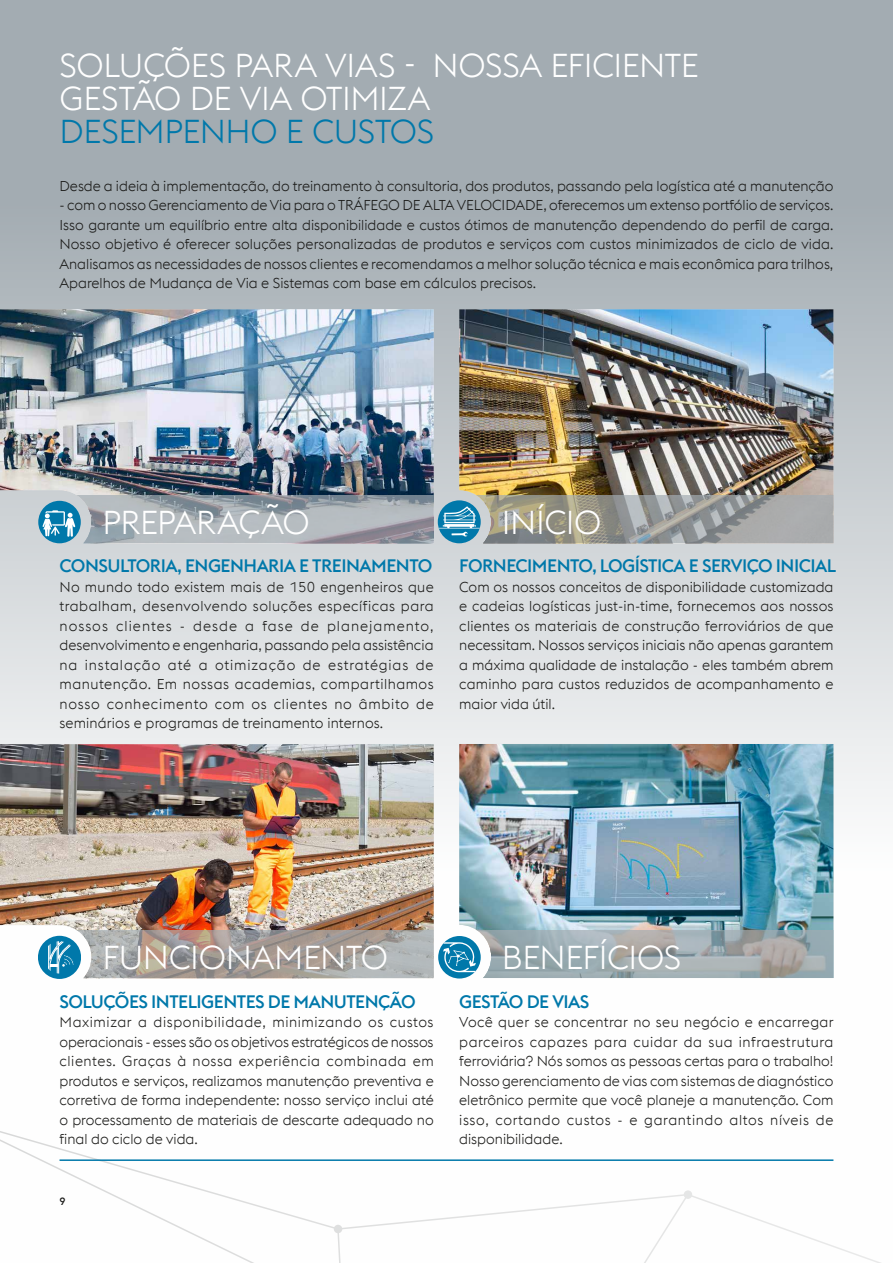
<style>
.page{position:relative;width:893px;height:1263px;background:#fff}
.page>*{position:absolute;margin:0;border:0;box-sizing:border-box;transform-origin:0 0}
.t1{font:300 33px/33px "voestalpine";letter-spacing:-.01em;color:#fff}
.t2{font:300 33px "voestalpine";letter-spacing:-.015em;color:#0078aa}
.t3{font:500 18px "voestalpine";letter-spacing:-.03em;color:#0078aa}
.t4{font:300 14.25px/19.5px "voestalpine";color:#1a1a18;text-align:justify}
.t5{font:500 10.5px "voestalpine";color:#1a1a18}
</style>
<div class="page">
<div style="left:0;top:0;width:893px;height:1263px;background:linear-gradient(to bottom,#99a3a9,#fff)"></div>
<img style="left:459px;top:744px;width:374px;height:186px">
<svg style="left:459px;top:930px;width:374px;height:48px;background:#a3adb0"></svg>
<img style="left:0;top:744px;width:434px;height:186px">
<svg style="left:0;top:930px;width:434px;height:48px;background:#b2adaa"></svg>
<img style="left:0;top:309px;width:434px;height:186px">
<svg style="left:0;top:495px;width:434px;height:48px;background:#a9b0b6"></svg>
<img style="left:459px;top:309px;width:374px;height:186px">
<svg style="left:459px;top:495px;width:374px;height:48px;background:#9d9e99"></svg>
<div style="left:438px;top:500px;width:43px;height:43px;background:#0078aa;border-radius:50%"></div>
<svg style="left:439px;top:506px;width:41px;height:31px"></svg>
<div style="left:438px;top:936px;width:43px;height:42px;background:#0078aa;border-radius:50%"></div>
<svg style="left:443px;top:942px;width:33px;height:30px"></svg>
<div style="left:38px;top:501px;width:43px;height:42px;background:#0078aa;border-radius:50%"></div>
<svg style="left:42px;top:510px;width:33px;height:27px"></svg>
<div style="left:38px;top:936px;width:43px;height:42px;background:#0078aa;border-radius:50%"></div>
<svg style="left:41px;top:939px;width:37px;height:37px"></svg>
<svg style="left:0;top:1118px;width:348px;height:145px"></svg>
<div style="left:334px;top:1225px;width:8px;height:8px;background:#dedfdf;border-radius:50%"></div>
<div style="left:684px;top:1190px;width:8px;height:9px;background:#e5e6e6;border-radius:50%"></div>
<svg style="left:336px;top:1192px;width:557px;height:71px"></svg>
<hr style="left:60px;top:1159px;width:773px;height:2px;background:#0078aa">
<h1 class="t1" style="left:60px;top:49px;width:641px">SOLUÇÕES PARA VIAS - NOSSA EFICIENTE<br>GESTÃO DE VIA OTIMIZA</h1>
<h1 class="t2" style="left:60px;top:113px;width:376px">DESEMPENHO E CUSTOS</h1>
<p class="t4" style="left:60px;top:176px;width:775px">Desde a ideia à implementação, do treinamento à consultoria, dos produtos, passando pela logística até a manutenção</p>
<p class="t4" style="left:60px;top:195px;width:775px">- com o nosso Gerenciamento de Via para o TRÁFEGO DE ALTA VELOCIDADE, oferecemos um extenso portfólio de serviços.<br>Isso garante um equilíbrio entre alta disponibilidade e custos ótimos de manutenção dependendo do perfil de carga.<br>Nosso objetivo é oferecer soluções personalizadas de produtos e serviços com custos minimizados de ciclo de vida.<br>Analisamos as necessidades de nossos clientes e recomendamos a melhor solução técnica e mais econômica para trilhos, Aparelhos de Mudança de Via e Sistemas com base em cálculos precisos.</p>
<h1 class="t1" style="left:102px;top:505px;width:209px">PREPARAÇÃO</h1>
<p class="t3" style="left:60px;top:555px;width:374px">CONSULTORIA, ENGENHARIA E TREINAMENTO</p>
<p class="t4" style="left:60px;top:577px;width:376px">No mundo todo existem mais de 150 engenheiros que trabalham, desenvolvendo soluções específicas para nossos clientes - desde a fase de planejamento, desenvolvimento e engenharia, passando pela assistência na instalação até a otimização de estratégias de manutenção. Em nossas academias, compartilhamos nosso conhecimento com os clientes no âmbito de seminários e programas de treinamento internos.</p>
<h1 class="t1" style="left:502px;top:505px;width:101px">INÍCIO</h1>
<p class="t3" style="left:459px;top:555px;width:378px">FORNECIMENTO, LOGÍSTICA E SERVIÇO INICIAL</p>
<p class="t4" style="left:459px;top:577px;width:376px">Com os nossos conceitos de disponibilidade customizada e cadeias logísticas just-in-time, fornecemos aos nossos clientes os materiais de construção ferroviários de que necessitam. Nossos serviços iniciais não apenas garantem a máxima qualidade de instalação - eles também abrem caminho para custos reduzidos de acompanhamento e maior vida útil.</p>
<h1 class="t1" style="left:102px;top:941px;width:287px">FUNCIONAMENTO</h1>
<h1 class="t1" style="left:502px;top:940px;width:181px">BENEFÍCIOS</h1>
<p class="t3" style="left:60px;top:990px;width:358px">SOLUÇÕES INTELIGENTES DE MANUTENÇÃO</p>
<p class="t4" style="left:60px;top:1012px;width:376px">Maximizar a disponibilidade, minimizando os custos operacionais - esses são os objetivos estratégicos de nossos clientes. Graças à nossa experiência combinada em produtos e serviços, realizamos manutenção preventiva e corretiva de forma independente: nosso serviço inclui até o processamento de materiais de descarte adequado no final do ciclo de vida.</p>
<p class="t5" style="left:60px;top:1194px;width:8px">9</p>
<p class="t3" style="left:459px;top:990px;width:132px">GESTÃO DE VIAS</p>
<p class="t4" style="left:459px;top:1012px;width:376px">Você quer se concentrar no seu negócio e encarregar parceiros capazes para cuidar da sua infraestrutura ferroviária? Nós somos as pessoas certas para o trabalho!<br>Nosso gerenciamento de vias com sistemas de diagnóstico eletrônico permite que você planeje a manutenção. Com isso, cortando custos - e garantindo altos níveis de disponibilidade.</p>
</div>
